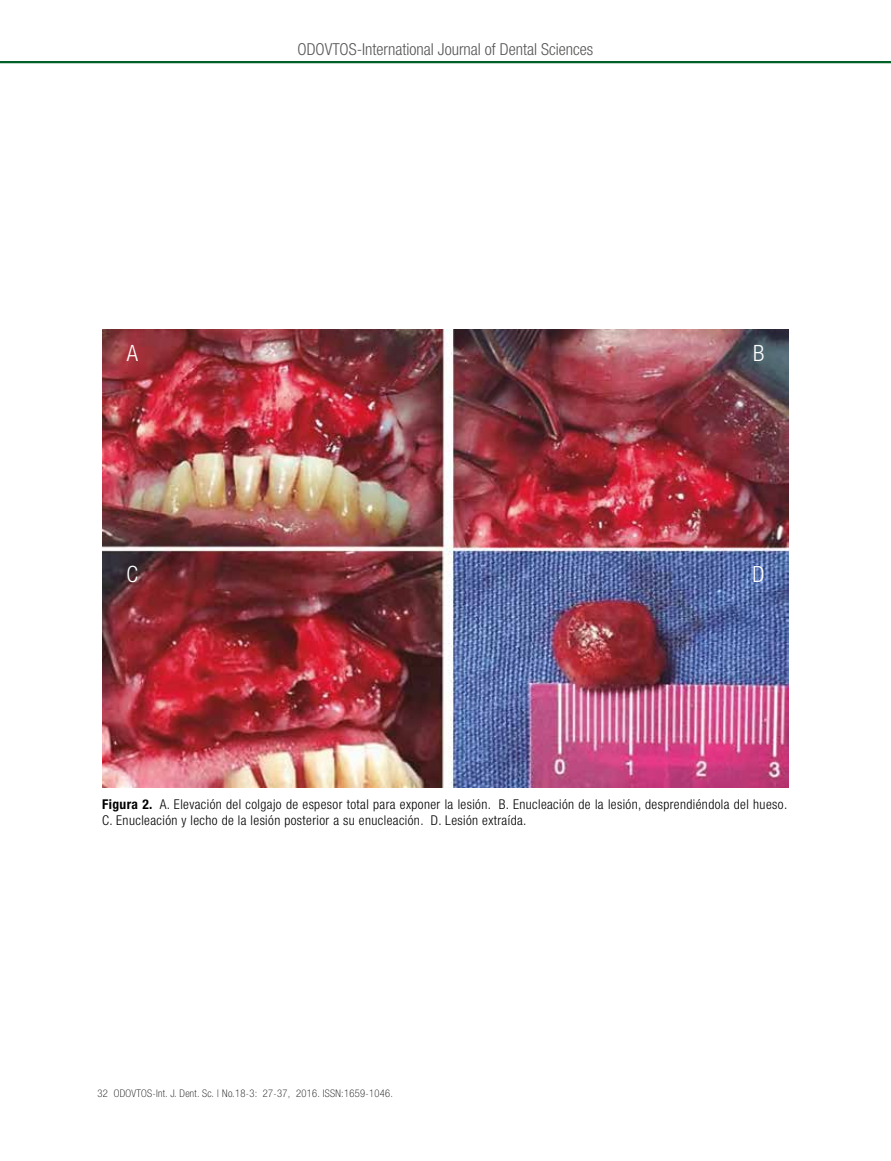
<style>
.page{position:relative;width:891px;height:1161px;background:#fff}
.page>*{position:absolute;margin:0;border:0;box-sizing:border-box;transform-origin:0 0}
.t1{font:300 condensed 22.5px "Helvetica Neue LT Std";color:#fff}
.t2{font:300 condensed 16.5px "Helvetica Neue LT Std";color:#575756}
.t3{font:300 condensed 13.5px/16.2px "Helvetica Neue LT Std";letter-spacing:.03em;color:#000}
.t4{font:100 condensed 10.5px "Helvetica Neue LT Std";letter-spacing:.03em;color:#000}
.s1{font-weight:700}
</style>
<div class="page">
<hr style="left:0;top:61px;width:891px;height:2px;background:#006028">
<img style="left:102px;top:330px;width:687px;height:458px">
<p class="t2" style="left:298px;top:40px;width:297px">ODOVTOS-International Journal of Dental Sciences</p>
<h1 class="t1" style="left:127px;top:340px;width:13px">A</h1>
<h1 class="t1" style="left:753px;top:340px;width:13px">B</h1>
<h1 class="t1" style="left:126px;top:561px;width:13px">C</h1>
<h1 class="t1" style="left:753px;top:561px;width:14px">D</h1>
<p class="t3" style="left:102px;top:796px;width:687px"><span class="s1">Figura 2.</span> A. Elevación del colgajo de espesor total para exponer la lesión. B. Enucleación de la lesión, desprendiéndola del hueso.<br>C. Enucleación y lecho de la lesión posterior a su enucleación. D. Lesión extraída.</p>
<p class="t4" style="left:98px;top:1088px;width:297px">32 ODOVTOS-Int. J. Dent. Sc. | No.18-3: 27-37, 2016. ISSN:1659-1046.</p>
</div>
